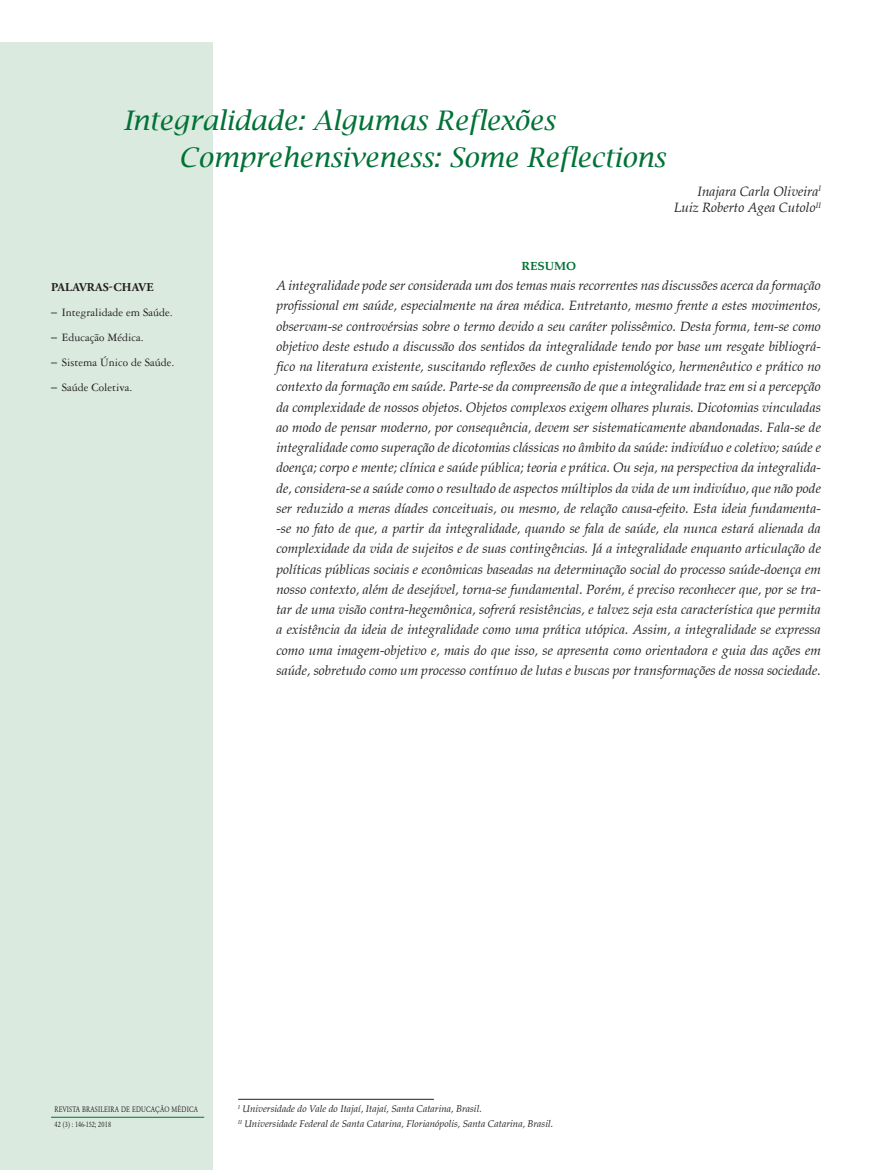
<style>
.page{position:relative;width:872px;height:1170px;background:#fff}
.page>*{position:absolute;margin:0;border:0;box-sizing:border-box;transform-origin:0 0}
._01{font:italic 27px "Lucida Bright";color:#007236}
._00{font:italic 27px "Lucida Bright";color:#007236}
._04{font:italic 13.5px/20.2px "Palton";color:#231f20;text-align:justify}
._02{font:italic 13.5px/16.2px "Palton";color:#231f20;text-align:right}
.t1{font:12px "Garamond 3 LT Std";color:#231f20}
.Keywords{font:700 12px "Adobe Garamond Pro";letter-spacing:.015em;color:#231f20}
._03{font:700 12px "Palton";color:#007236}
.footnote_abre{font:italic 9.75px/15px "Palton";color:#231f20}
.t2{font:8.25px/15px "Garamond";letter-spacing:.03em;color:#231f20;scale:.8 1}
.s1{font-family:"Palton Roman"}
</style>
<div class="page">
<div style="left:0;top:43px;width:213px;height:1126px;background:#dbeadf"></div>
<hr style="left:51px;top:1116px;width:153px;height:1px;background:#007236">
<hr style="left:238px;top:1098px;width:196px;height:1px;background:#231f20">
<p class="_00" style="left:123px;top:105px;width:433px">Integralidade: Algumas Reflexões</p>
<p class="_01" style="left:179px;top:142px;width:488px">Comprehensiveness: Some Reflections</p>
<p class="Keywords" style="left:51px;top:280px;width:104px">PALAVRAS-CHAVE</p>
<p class="t1" style="left:51px;top:306px;width:123px"><span class="s1">–</span> Integralidade em Saúde.</p>
<p class="t1" style="left:51px;top:331px;width:94px"><span class="s1">–</span> Educação Médica.</p>
<p class="t1" style="left:51px;top:356px;width:125px"><span class="s1">–</span> Sistema Único de Saúde.</p>
<p class="t1" style="left:51px;top:381px;width:83px"><span class="s1">–</span> Saúde Coletiva.</p>
<p class="_02" style="left:674px;top:183px;width:148px">Inajara Carla Oliveira<sup>I<br></sup>Luiz Roberto Agea Cutolo<sup>II</sup></p>
<p class="_03" style="left:521px;top:258px;width:56px">RESUMO</p>
<p class="_04" style="left:276px;top:275px;width:546px">A integralidade pode ser considerada um dos temas mais recorrentes nas discussões acerca da formação profissional em saúde, especialmente na área médica. Entretanto, mesmo frente a estes movimentos, observam-se controvérsias sobre o termo devido a seu caráter polissêmico. Desta forma, tem-se como objetivo deste estudo a discussão dos sentidos da integralidade tendo por base um resgate bibliográ&shy;fico na literatura existente, suscitando reflexões de cunho epistemológico, hermenêutico e prático no contexto da formação em saúde. Parte-se da compreensão de que a integralidade traz em si a percepção da complexidade de nossos objetos. Objetos complexos exigem olhares plurais. Dicotomias vinculadas ao modo de pensar moderno, por consequência, devem ser sistematicamente abandonadas. Fala-se de integralidade como superação de dicotomias clássicas no âmbito da saúde: indivíduo e coletivo; saúde e doença; corpo e mente; clínica e saúde pública; teoria e prática. Ou seja, na perspectiva da integralida&shy;de, considera-se a saúde como o resultado de aspectos múltiplos da vida de um indivíduo, que não pode ser reduzido a meras díades conceituais, ou mesmo, de relação causa-efeito. Esta ideia fundamenta--se no fato de que, a partir da integralidade, quando se fala de saúde, ela nunca estará alienada da complexidade da vida de sujeitos e de suas contingências. Já a integralidade enquanto articulação de políticas públicas sociais e econômicas baseadas na determinação social do processo saúde-doença em nosso contexto, além de desejável, torna-se fundamental. Porém, é preciso reconhecer que, por se tra&shy;tar de uma visão contra-hegemônica, sofrerá resistências, e talvez seja esta característica que permita a existência da ideia de integralidade como uma prática utópica. Assim, a integralidade se expressa como uma imagem-objetivo e, mais do que isso, se apresenta como orientadora e guia das ações em saúde, sobretudo como um processo contínuo de lutas e buscas por transformações de nossa sociedade.</p>
<p class="t2" style="left:54px;top:1101px;width:181px">REVISTA BRASILEIRA DE EDUCAÇÃO MÉDICA<br>42 (3) : 146-152; 2018</p>
<p class="footnote_abre" style="left:238px;top:1101px;width:316px"><sup>I</sup> Universidade do Vale do Itajaí, Itajaí, Santa Catarina, Brasil.<br><sup>II</sup> Universidade Federal de Santa Catarina, Florianópolis, Santa Catarina, Brasil.</p>
</div>
